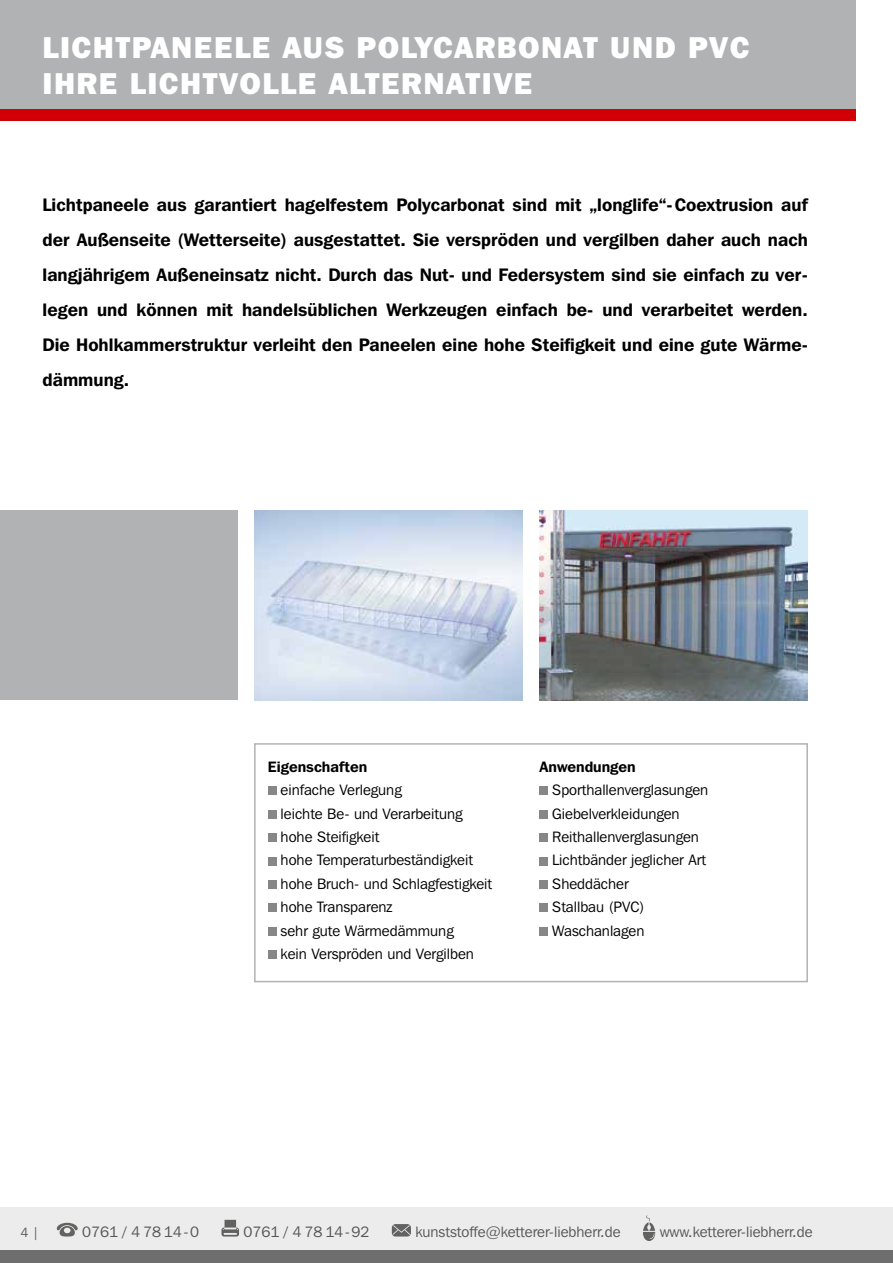
<style>
.page{position:relative;width:893px;height:1263px;background:#fff}
.page>*{position:absolute;margin:0;border:0;box-sizing:border-box;transform-origin:0 0}
.t1{font:800 30px/36px "Franklin Gothic IT Cby BT";letter-spacing:.05em;color:#fff}
.t2{font:600 18px/35.1px "Franklin Gothic IT Cby BT";letter-spacing:.005em;color:#000;text-align:justify}
.t3{font:15px/23.4px "Franklin Gothic IT Cby BT";color:#000}
.t4{font:15px "Franklin Gothic IT Cby BT";color:#565655}
.t5{font:600 15px "Franklin Gothic IT Cby BT";color:#000}
.t6{font:13.05px "Franklin Gothic IT Cby BT";color:#565655}
</style>
<div class="page">
<div style="left:0;top:0;width:856px;height:121px;background:#b1b2b3"></div>
<div style="left:0;top:1208px;width:893px;height:55px;background:#ececec"></div>
<svg style="left:57px;top:1223px;width:21px;height:13px"></svg>
<svg style="left:221px;top:1220px;width:18px;height:16px"></svg>
<svg style="left:392px;top:1224px;width:19px;height:12px"></svg>
<svg style="left:643px;top:1215px;width:12px;height:26px"></svg>
<div style="left:0;top:109px;width:856px;height:12px;background:#d10007"></div>
<div style="left:0;top:1250px;width:893px;height:13px;background:#6e6e6e"></div>
<div style="left:0;top:511px;width:237px;height:189px;background:#b1b2b3"></div>
<img style="left:254px;top:511px;width:268px;height:189px">
<img style="left:539px;top:511px;width:269px;height:189px">
<div style="left:254px;top:743px;width:554px;height:239px;border:2px solid #b1b2b3"></div>
<div style="left:268px;top:787px;width:9px;height:8px;background:#868786"></div>
<div style="left:268px;top:810px;width:9px;height:9px;background:#868786"></div>
<div style="left:268px;top:833px;width:9px;height:9px;background:#868786"></div>
<div style="left:268px;top:857px;width:9px;height:8px;background:#868786"></div>
<div style="left:268px;top:880px;width:9px;height:9px;background:#868786"></div>
<div style="left:268px;top:903px;width:9px;height:9px;background:#868786"></div>
<div style="left:268px;top:927px;width:9px;height:9px;background:#868786"></div>
<div style="left:268px;top:950px;width:9px;height:9px;background:#868786"></div>
<div style="left:539px;top:787px;width:9px;height:8px;background:#868786"></div>
<div style="left:539px;top:810px;width:9px;height:9px;background:#868786"></div>
<div style="left:539px;top:833px;width:9px;height:9px;background:#868786"></div>
<div style="left:539px;top:857px;width:9px;height:8px;background:#868786"></div>
<div style="left:539px;top:880px;width:9px;height:9px;background:#868786"></div>
<div style="left:539px;top:903px;width:9px;height:9px;background:#868786"></div>
<div style="left:539px;top:927px;width:9px;height:9px;background:#868786"></div>
<h1 class="t1" style="left:43px;top:29px;width:708px">LICHTPANEELE AUS POLYCARBONAT UND PVC<br>IHRE LICHTVOLLE ALTERNATIVE</h1>
<p class="t2" style="left:43px;top:186px;width:767px">Lichtpaneele aus garantiert hagelfestem Polycarbonat sind mit „longlife“-Coextrusion auf der Außenseite (Wetterseite) ausgestattet. Sie verspröden und vergilben daher auch nach langjährigem Außeneinsatz nicht. Durch das Nut- und Federsystem sind sie einfach zu ver&shy;legen und können mit handelsüblichen Werkzeugen einfach be- und verarbeitet werden.<br>Die Hohlkammerstruktur verleiht den Paneelen eine hohe Steifigkeit und eine gute Wärme&shy;dämmung.</p>
<p class="t5" style="left:268px;top:757px;width:101px">Eigenschaften</p>
<p class="t3" style="left:281px;top:778px;width:213px">einfache Verlegung<br>leichte Be- und Verarbeitung hohe Steifigkeit<br>hohe Temperaturbeständigkeit hohe Bruch- und Schlagfestigkeit hohe Transparenz<br>sehr gute Wärmedämmung<br>kein Verspröden und Vergilben</p>
<p class="t5" style="left:539px;top:757px;width:98px">Anwendungen</p>
<p class="t3" style="left:552px;top:778px;width:157px">Sporthallenverglasungen<br>Giebelverkleidungen<br>Reithallenverglasungen<br>Lichtbänder jeglicher Art<br>Sheddächer<br>Stallbau (PVC)<br>Waschanlagen</p>
<p class="t6" style="left:21px;top:1224px;width:20px">4 |</p>
<p class="t4" style="left:82px;top:1222px;width:118px">0761 / 4 78 14-0</p>
<p class="t4" style="left:244px;top:1222px;width:127px">0761 / 4 78 14-92</p>
<p class="t4" style="left:415px;top:1222px;width:207px">kunststoffe@ketterer-liebherr.de</p>
<p class="t4" style="left:660px;top:1222px;width:154px">www.ketterer-liebherr.de</p>
</div>
